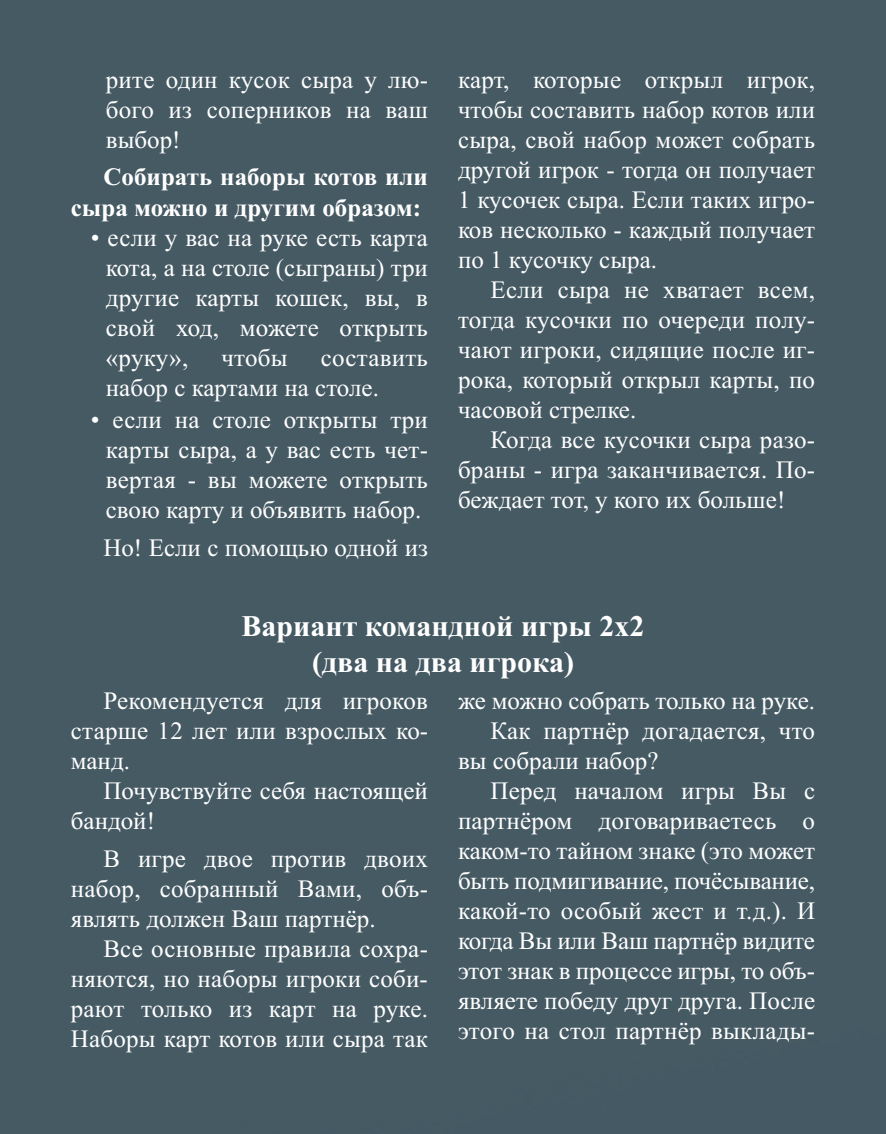
<style>
.page{position:relative;width:886px;height:1134px;background:#465a64}
.page>*{position:absolute;margin:0;border:0;box-sizing:border-box;transform-origin:0 0}
.t1{font:700 30px "Times New Roman";color:#fff}
.t2{font:25px/30px "Times New Roman";letter-spacing:.005em;color:#fff;text-align:justify}
.t3{font:700 25px/30.5px "Times New Roman";color:#fff;text-align:right}
</style>
<div class="page">
<p class="t2" style="left:106px;top:65px;width:324px">рите один кусок сыра у лю&shy;бого из соперников на ваш выбор!</p>
<p class="t3" style="left:71px;top:161px;width:359px">Собирать наборы котов или сыра можно и другим образом:</p>
<p class="t2" style="left:106px;top:222px;width:324px;text-indent:-15px">• если у вас на руке есть карта кота, а на столе (сыграны) три другие карты кошек, вы, в свой ход, можете открыть «руку»,</p>
<p class="t2" style="left:221px;top:342px;width:68px">чтобы</p>
<p class="t2" style="left:106px;top:342px;width:324px;text-indent:215px">составить набор с картами на столе.</p>
<p class="t2" style="left:91px;top:405px;width:339px;text-align:center">• если на столе открыты три карты сыра, а у вас есть чет&shy;вертая - вы можете открыть свою карту и объявить набор.</p>
<p class="t2" style="left:103px;top:532px;width:326px">Но! Если с помощью одной из</p>
<p class="t2" style="left:458px;top:65px;width:359px">карт, которые открыл игрок, чтобы составить набор котов или сыра, свой набор может собрать другой игрок - тогда он получает 1 кусочек сыра. Если таких игро&shy;ков несколько - каждый получает по 1 кусочку сыра.</p>
<p class="t2" style="left:458px;top:275px;width:359px;text-indent:32px">Если сыра не хватает всем, тогда кусочки по очереди полу&shy;чают игроки, сидящие после иг&shy;рока, который открыл карты, по часовой стрелке.</p>
<p class="t2" style="left:458px;top:425px;width:359px;text-indent:32px">Когда все кусочки сыра разо&shy;браны - игра заканчивается. По&shy;беждает тот, у кого их больше!</p>
<p class="t1" style="left:241px;top:608px;width:405px">Вариант командной игры 2х2</p>
<p class="t1" style="left:312px;top:644px;width:263px">(два на два игрока)</p>
<p class="t2" style="left:71px;top:686px;width:359px;text-indent:33px">Рекомендуется для игроков старше 12 лет или взрослых ко&shy;манд.</p>
<p class="t2" style="left:71px;top:776px;width:359px;text-indent:32px">Почувствуйте себя настоящей бандой!</p>
<p class="t2" style="left:71px;top:843px;width:359px;text-indent:32px">В игре двое против двоих набор, собранный Вами, объ&shy;являть должен Ваш партнёр.</p>
<p class="t2" style="left:71px;top:933px;width:359px;text-indent:32px">Все основные правила сохра&shy;няются, но наборы игроки соби&shy;рают только из карт на руке.<br>Наборы карт котов или сыра так</p>
<p class="t2" style="left:458px;top:686px;width:359px">же можно собрать только на руке.</p>
<p class="t2" style="left:458px;top:716px;width:359px;text-indent:32px">Как партнёр догадается, что вы собрали набор?</p>
<p class="t2" style="left:458px;top:776px;width:359px;text-indent:32px">Перед началом игры Вы с партнёром договариваетесь о каком-то тайном знаке (это может быть подмигивание, почёсывание, какой-то особый жест и т.д.). И когда Вы или Ваш партнёр видите этот знак в процессе игры, то объ&shy;являете победу друг друга. После этого на стол партнёр выклады-</p>
</div>
